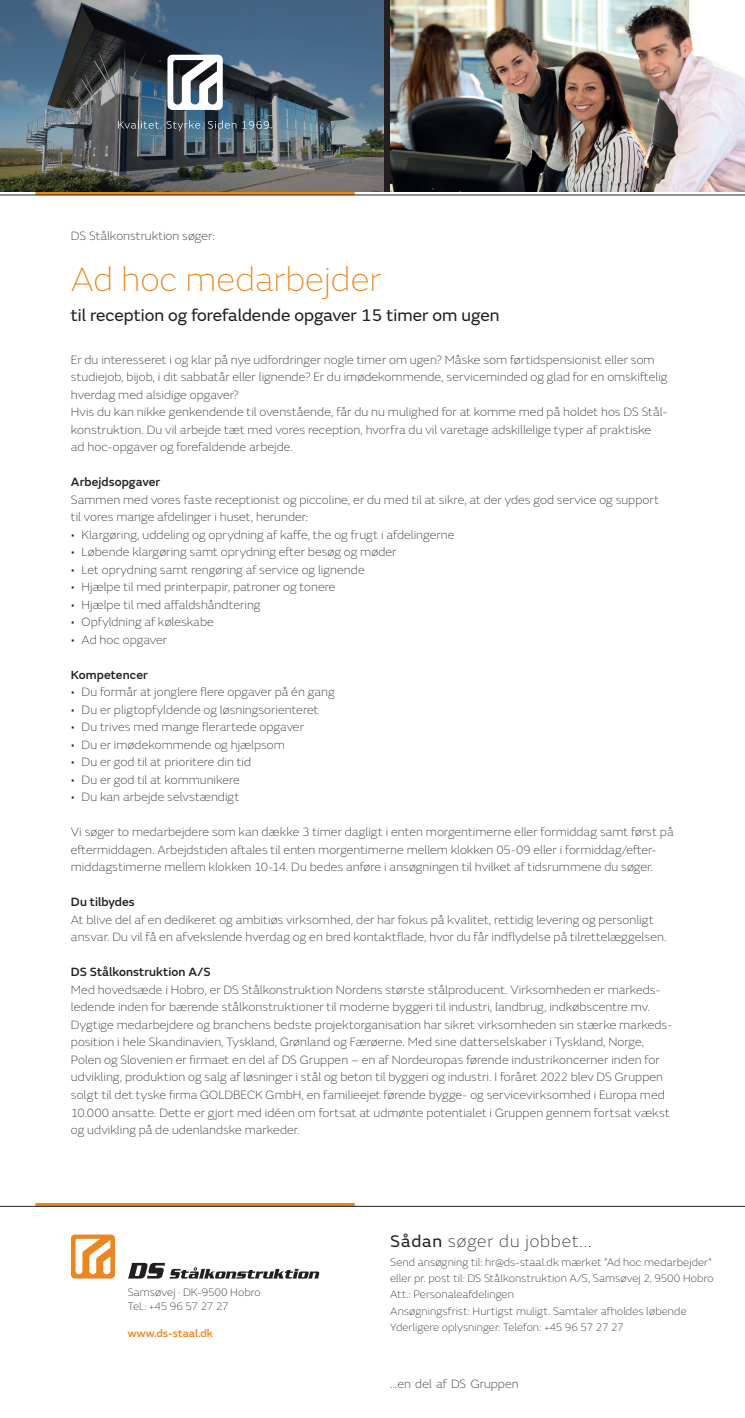
<style>
.page{position:relative;width:745px;height:1418px;background:#fff}
.page>*{position:absolute;margin:0;border:0;box-sizing:border-box;transform-origin:0 0}
.t1{font:100 35px "FS Emeric";color:#eb8723}
.t2{font:17.5px "FS Emeric";color:#231f20}
.t3{font:100 17.5px "FS Emeric";letter-spacing:.05em;color:#231f20}
.t4{font:100 12.5px/17.5px "FS Emeric";color:#231f20}
.t5{font:500 12.5px "FS Emeric";letter-spacing:.005em;color:#231f20}
.t6{font:100 11.25px/16.2px "FS Emeric";letter-spacing:.005em;color:#231f20}
.t7{font:500 11.25px "FS Emeric";color:#eb8723}
.s1{font-weight:400}
</style>
<div class="page">
<svg style="left:35px;top:1202px;width:319px;height:4px"></svg>
<hr style="left:0;top:1206px;width:744px;height:1px;background:#231f20">
<svg style="left:35px;top:191px;width:319px;height:4px"></svg>
<hr style="left:0;top:195px;width:744px;height:1px;background:#231f20">
<img style="left:0;top:0;width:383px;height:191px">
<svg style="left:128px;top:1262px;width:191px;height:16px"></svg>
<svg style="left:71px;top:1234px;width:44px;height:44px"></svg>
<img style="left:390px;top:0;width:354px;height:191px">
<svg style="left:167px;top:55px;width:56px;height:55px"></svg>
<svg style="left:118px;top:121px;width:118px;height:10px"></svg>
<svg style="left:242px;top:121px;width:30px;height:8px"></svg>
<p class="t4" style="left:71px;top:226px;width:145px">DS Stålkonstruktion søger:</p>
<h1 class="t1" style="left:71px;top:258px;width:312px">Ad hoc medarbejder</h1>
<h2 class="t2" style="left:71px;top:303px;width:430px">til reception og forefaldende opgaver 15 timer om ugen</h2>
<p class="t4" style="left:71px;top:350px;width:597px">Er du interesseret i og klar på nye udfordringer nogle timer om ugen? Måske som førtidspensionist eller som studiejob, bijob, i dit sabbatår eller lignende? Er du imødekommende, serviceminded og glad for en omskiftelig hverdag med alsidige opgaver?<br>Hvis du kan nikke genkendende til ovenstående, får du nu mulighed for at komme med på holdet hos DS Stål&shy;konstruktion. Du vil arbejde tæt med vores reception, hvorfra du vil varetage adskillelige typer af praktiske ad hoc-opgaver og forefaldende arbejde.</p>
<p class="t5" style="left:71px;top:472px;width:91px">Arbejdsopgaver</p>
<p class="t4" style="left:71px;top:490px;width:589px">Sammen med vores faste receptionist og piccoline, er du med til at sikre, at der ydes god service og support til vores mange afdelinger i huset, herunder:</p>
<p class="t4" style="left:71px;top:525px;width:385px">• Klargøring, uddeling og oprydning af kaffe, the og frugt i afdelingerne</p>
<p class="t4" style="left:71px;top:543px;width:327px">• Løbende klargøring samt oprydning efter besøg og møder</p>
<p class="t4" style="left:71px;top:560px;width:295px">• Let oprydning samt rengøring af service og lignende</p>
<p class="t4" style="left:71px;top:578px;width:266px">• Hjælpe til med printerpapir, patroner og tonere</p>
<p class="t4" style="left:71px;top:595px;width:191px">• Hjælpe til med affaldshåndtering</p>
<p class="t4" style="left:71px;top:613px;width:144px">• Opfyldning af køleskabe</p>
<p class="t4" style="left:71px;top:630px;width:98px">• Ad hoc opgaver</p>
<p class="t5" style="left:71px;top:665px;width:78px">Kompetencer</p>
<p class="t4" style="left:71px;top:683px;width:265px">• Du formår at jonglere flere opgaver på én gang</p>
<p class="t4" style="left:71px;top:700px;width:249px">• Du er pligtopfyldende og løsningsorienteret</p>
<p class="t4" style="left:71px;top:718px;width:234px">• Du trives med mange flerartede opgaver</p>
<p class="t4" style="left:71px;top:735px;width:215px">• Du er imødekommende og hjælpsom</p>
<p class="t4" style="left:71px;top:753px;width:182px">• Du er god til at prioritere din tid</p>
<p class="t4" style="left:71px;top:770px;width:170px">• Du er god til at kommunikere</p>
<p class="t4" style="left:71px;top:788px;width:170px">• Du kan arbejde selvstændigt</p>
<p class="t4" style="left:71px;top:823px;width:603px">Vi søger to medarbejdere som kan dække 3 timer dagligt i enten morgentimerne eller formiddag samt først på eftermiddagen. Arbejdstiden aftales til enten morgentimerne mellem klokken 05-09 eller i formiddag/efter&shy;middagstimerne mellem klokken 10-14. Du bedes anføre i ansøgningen til hvilket af tidsrummene du søger.</p>
<p class="t5" style="left:71px;top:892px;width:65px">Du tilbydes</p>
<p class="t4" style="left:71px;top:910px;width:596px">At blive del af en dedikeret og ambitiøs virksomhed, der har fokus på kvalitet, rettidig levering og personligt ansvar. Du vil få en afvekslende hverdag og en bred kontaktflade, hvor du får indflydelse på tilrettelæggelsen.</p>
<p class="t5" style="left:71px;top:962px;width:141px">DS Stålkonstruktion A/S</p>
<p class="t4" style="left:71px;top:980px;width:600px">Med hovedsæde i Hobro, er DS Stålkonstruktion Nordens største stålproducent. Virksomheden er markeds&shy;ledende inden for bærende stålkonstruktioner til moderne byggeri til industri, landbrug, indkøbscentre mv.<br>Dygtige medarbejdere og branchens bedste projektorganisation har sikret virksomheden sin stærke markeds&shy;position i hele Skandinavien, Tyskland, Grønland og Færøerne. Med sine datterselskaber i Tyskland, Norge, Polen og Slovenien er firmaet en del af DS Gruppen – en af Nordeuropas førende industrikoncerner inden for udvikling, produktion og salg af løsninger i stål og beton til byggeri og industri. I foråret 2022 blev DS Gruppen solgt til det tyske firma GOLDBECK GmbH, en familieejet førende bygge- og servicevirksomhed i Europa med 10.000 ansatte. Dette er gjort med idéen om fortsat at udmønte potentialet i Gruppen gennem fortsat vækst og udvikling på de udenlandske markeder.</p>
<p class="t6" style="left:128px;top:1285px;width:134px;line-height:13.8px">Samsøvej · DK-9500 Hobro<br>Tel.: +45 96 57 27 27</p>
<p class="t7" style="left:128px;top:1325px;width:87px">www.ds-staal.dk</p>
<h2 class="t3" style="left:390px;top:1230px;width:203px"><span class="s1">Sådan</span> søger du jobbet...</h2>
<p class="t6" style="left:390px;top:1253px;width:324px">Send ansøgning til: hr@ds-staal.dk mærket ”Ad hoc medarbejder” eller pr. post til: DS Stålkonstruktion A/S, Samsøvej 2, 9500 Hobro Att.: Personaleafdelingen<br>Ansøgningsfrist: Hurtigst muligt. Samtaler afholdes løbende Yderligere oplysninger: Telefon: +45 96 57 27 27</p>
<p class="t4" style="left:390px;top:1374px;width:130px">...en del af DS Gruppen</p>
</div>
